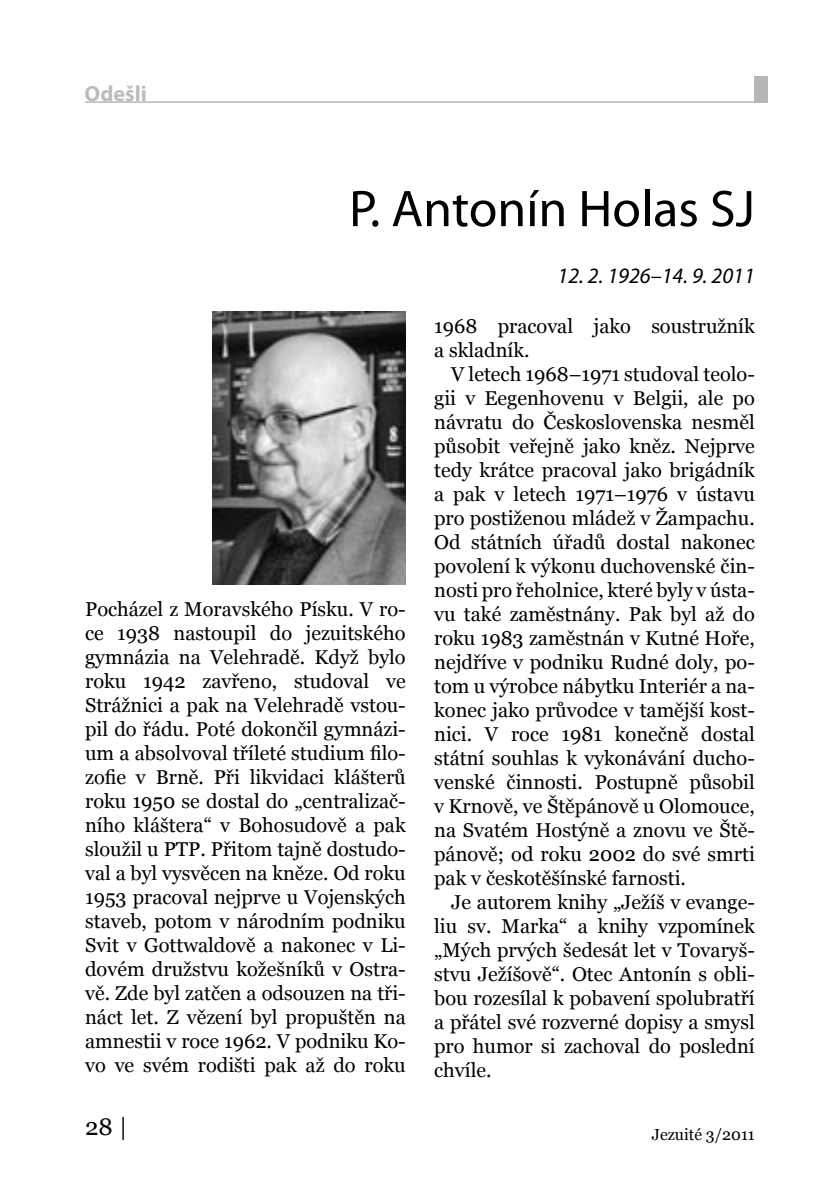
<style>
.page{position:relative;width:840px;height:1191px;background:#fff}
.page>*{position:absolute;margin:0;border:0;box-sizing:border-box;transform-origin:0 0}
.nadpis_clanku{font:52px "Myriad Pro";color:#000}
.t1{font:24px "Georgia";color:#000}
.perex{font:italic 22px "Myriad Pro";color:#000}
.t2{font:700 22px "Myriad Pro";color:#bcbcbc}
.Text_článku{font:20px/24px "Georgia";color:#000;text-align:justify}
.t3{font:16px "Georgia";color:#000}
</style>
<div class="page">
<hr style="left:85px;top:101px;width:669px;height:2px;background:#b6b6b6">
<div style="left:754px;top:76px;width:13px;height:26px;background:#b6b6b6"></div>
<img style="left:213px;top:312px;width:192px;height:272px">
<p class="t2" style="left:85px;top:82px;width:64px">Odešli</p>
<p class="nadpis_clanku" style="left:349px;top:180px;width:407px">P. Antonín Holas SJ</p>
<p class="perex" style="left:557px;top:264px;width:199px">12. 2. 1926–14. 9. 2011</p>
<p class="Text_článku" style="left:85px;top:598px;width:322px">Pocházel z Moravského Písku. V ro&shy;ce 1938 nastoupil do jezuitského gymnázia na Velehradě. Když bylo roku 1942 zavřeno, studoval ve Strážnici a pak na Velehradě vstou&shy;pil do řádu. Poté dokončil gymnázi&shy;um a absolvoval tříleté studium filo&shy;zofie v Brně. Při likvidaci klášterů roku 1950 se dostal do „centralizač&shy;ního kláštera“ v Bohosudově a pak sloužil u PTP. Přitom tajně dostudo&shy;val a byl vysvěcen na kněze. Od roku 1953 pracoval nejprve u Vojenských staveb, potom v národním podniku Svit v Gottwaldově a nakonec v Li&shy;dovém družstvu kožešníků v Ostra&shy;vě. Zde byl zatčen a odsouzen na tři&shy;náct let. Z vězení byl propuštěn na amnestii v roce 1962. V podniku Ko&shy;vo ve svém rodišti pak až do roku</p>
<p class="Text_článku" style="left:434px;top:314px;width:322px">1968 pracoval jako soustružník a skladník.</p>
<p class="Text_článku" style="left:434px;top:362px;width:322px;text-indent:17px">V letech 1968–1971 studoval teolo&shy;gii v Eegenhovenu v Belgii, ale po návratu do Československa nesměl působit veřejně jako kněz. Nejprve tedy krátce pracoval jako brigádník a pak v letech 1971–1976 v ústavu pro postiženou mládež v Žampachu.<br>Od státních úřadů dostal nakonec povolení k výkonu duchovenské čin&shy;nosti pro řeholnice, které byly v ústa&shy;vu také zaměstnány. Pak byl až do roku 1983 zaměstnán v Kutné Hoře, nejdříve v podniku Rudné doly, po&shy;tom u výrobce nábytku Interiér a na&shy;konec jako průvodce v tamější kost&shy;nici. V roce 1981 konečně dostal státní souhlas k vykonávání ducho&shy;venské činnosti. Postupně působil v Krnově, ve Štěpánově u Olomouce, na Svatém Hostýně a znovu ve Ště&shy;pánově; od roku 2002 do své smrti pak v českotěšínské farnosti.</p>
<p class="Text_článku" style="left:434px;top:890px;width:322px;text-indent:17px">Je autorem knihy „Ježíš v evange&shy;liu sv. Marka“ a knihy vzpomínek „Mých prvých šedesát let v Tovaryš&shy;stvu Ježíšově“. Otec Antonín s obli&shy;bou rozesílal k pobavení spolubratří a přátel své rozverné dopisy a smysl pro humor si zachoval do poslední chvíle.</p>
<p class="t1" style="left:85px;top:1112px;width:44px">28 |</p>
<p class="t3" style="left:651px;top:1125px;width:104px">Jezuité 3/2011</p>
</div>
